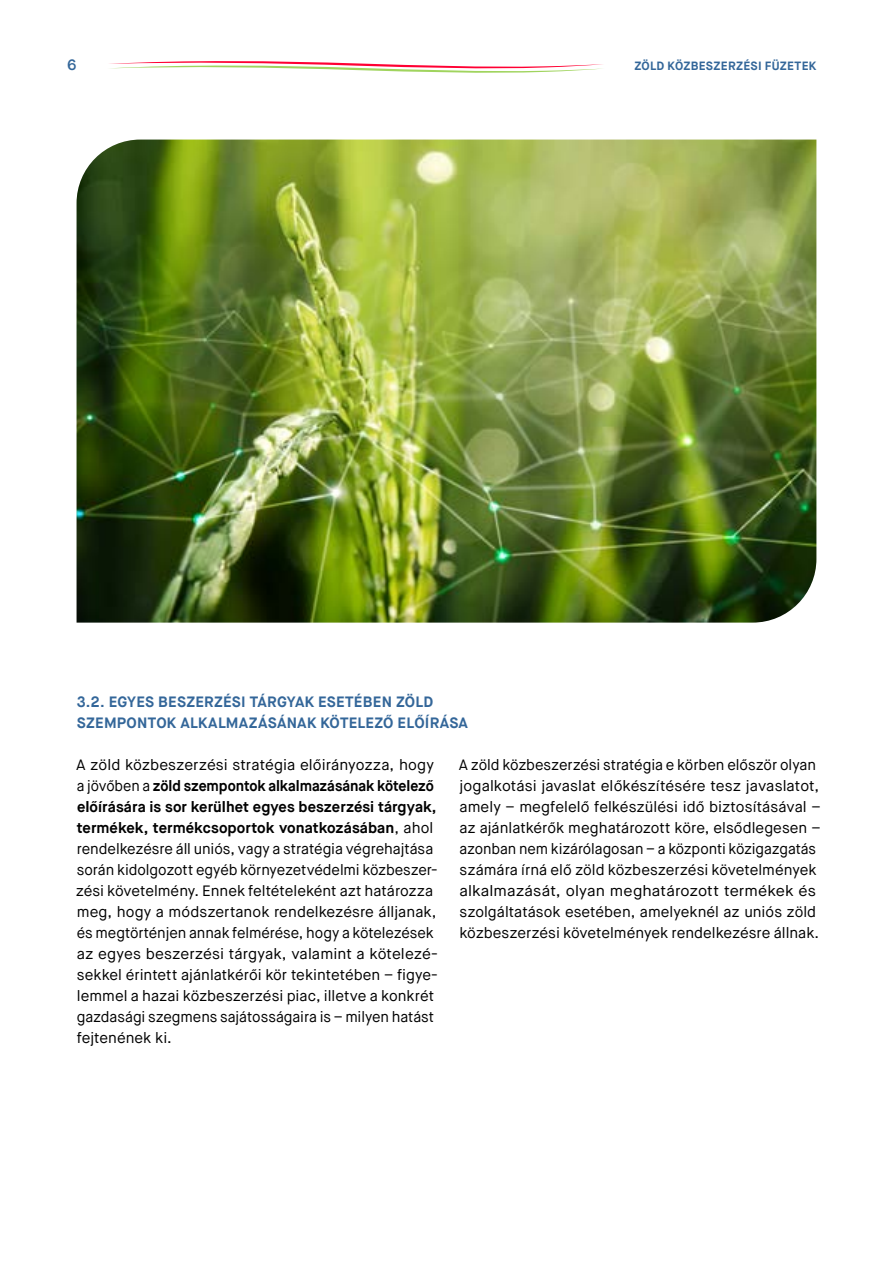
<style>
.page{position:relative;width:893px;height:1263px;background:#fff}
.page>*{position:absolute;margin:0;border:0;box-sizing:border-box;transform-origin:0 0}
.t1{font:15px/21px "Maison Neue";color:#000}
.t2{font:700 15px/21px "Maison Neue";letter-spacing:.015em;color:#369}
.t3{font:600 15px "Maison Neue";color:#369}
.t4{font:700 12px "Maison Neue";letter-spacing:.025em;color:#369}
.s1{font-weight:700}
</style>
<div class="page">
<svg style="left:109px;top:61px;width:494px;height:12px"></svg>
<img style="left:77px;top:140px;width:739px;height:483px">
<p class="t3" style="left:67px;top:55px;width:11px">6</p>
<p class="t4" style="left:634px;top:58px;width:184px">ZÖLD KÖZBESZERZÉSI FÜZETEK</p>
<p class="t2" style="left:77px;top:691px;width:393px">3.2. EGYES BESZERZÉSI TÁRGYAK ESETÉBEN ZÖLD<br>SZEMPONTOK ALKALMAZÁSÁNAK KÖTELEZŐ ELŐÍRÁSA</p>
<p class="t1" style="left:76px;top:754px;width:364px">A zöld közbeszerzési stratégia előirányozza, hogy a jövőben a <span class="s1">zöld szempontok alkalmazásának kötelező előírására is sor kerülhet egyes beszerzési tárgyak, termékek, termékcsoportok vonatkozásában</span>, ahol rendelkezésre áll uniós, vagy a stratégia végrehajtása során kidolgozott egyéb környezetvédelmi közbeszer&shy;zési követelmény. Ennek feltételeként azt határozza meg, hogy a módszertanok rendelkezésre álljanak, és megtörténjen annak felmérése, hogy a kötelezések az egyes beszerzési tárgyak, valamint a kötelezé&shy;sekkel érintett ajánlatkérői kör tekintetében – figye&shy;lemmel a hazai közbeszerzési piac, illetve a konkrét gazdasági szegmens sajátosságaira is – milyen hatást fejtenének ki.</p>
<p class="t1" style="left:459px;top:754px;width:363px">A zöld közbeszerzési stratégia e körben először olyan jogalkotási javaslat előkészítésére tesz javaslatot, amely – megfelelő felkészülési idő biztosításával – az ajánlatkérők meghatározott köre, elsődlegesen – azonban nem kizárólagosan – a központi közigazgatás számára írná elő zöld közbeszerzési követelmények alkalmazását, olyan meghatározott termékek és szolgáltatások esetében, amelyeknél az uniós zöld közbeszerzési követelmények rendelkezésre állnak.</p>
</div>
